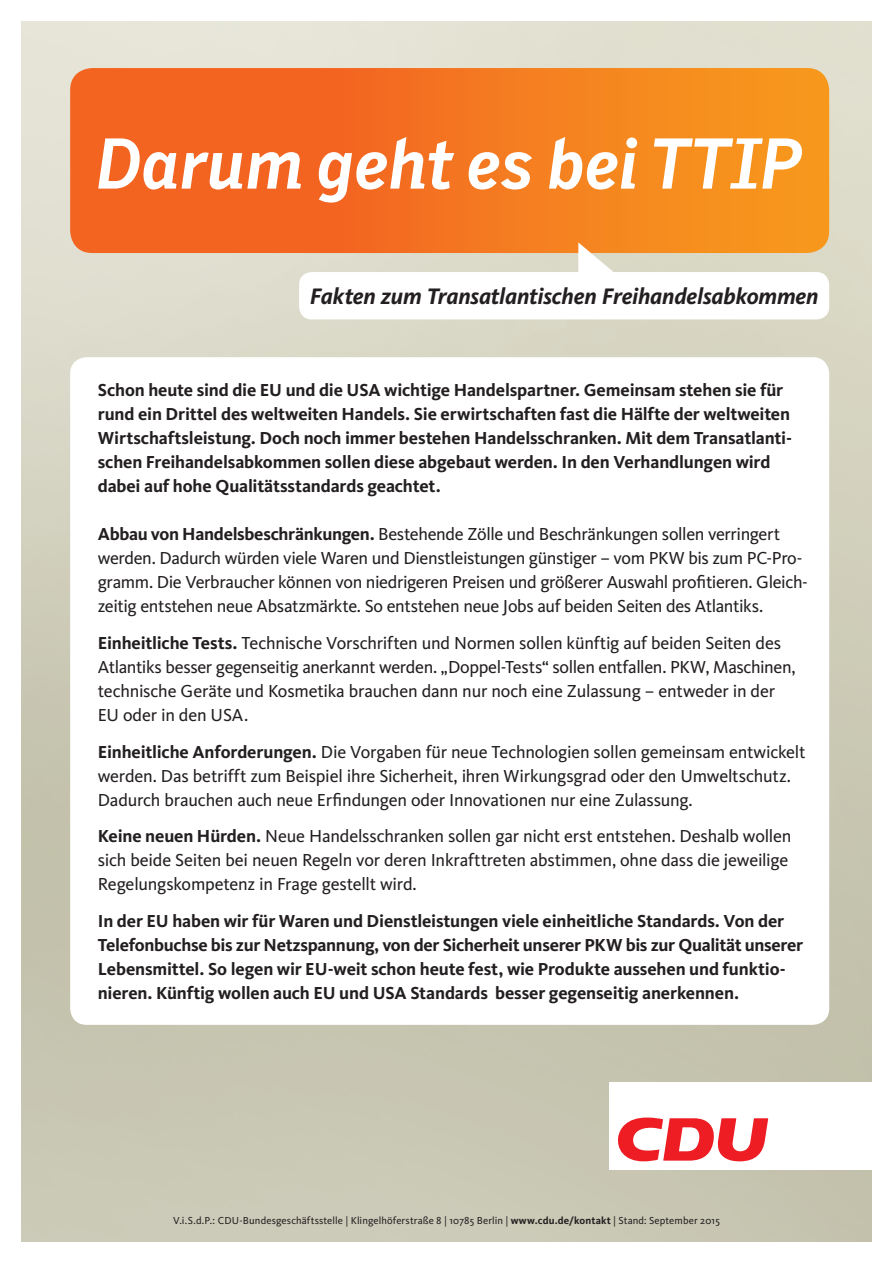
<style>
.page{position:relative;width:893px;height:1263px;background:#fff}
.page>*{position:absolute;margin:0;border:0;box-sizing:border-box;transform-origin:0 0}
.t1{font:italic 700 72px "CDU Skopex";letter-spacing:-.015em;color:#fff}
.t2{font:italic 700 23.25px "CDU Kievit";letter-spacing:-.01em;color:#231f20}
.t3{font:18px/24px "CDU Kievit";letter-spacing:-.015em;color:#231f20}
.t4{font:700 18px/24px "CDU Kievit";letter-spacing:-.01em;color:#231f20}
.t5{font:10.5px "CDU Kievit";letter-spacing:.01em;color:#231f20}
.s1{font-weight:700}
</style>
<div class="page">
<svg style="left:70px;top:68px;width:759px;height:185px;background:#f47720"></svg>
<svg style="left:578px;top:242px;width:41px;height:30px"></svg>
<svg style="left:618px;top:1117px;width:150px;height:44px"></svg>
<h1 class="t1" style="left:96px;top:121px;width:707px">Darum geht es bei TTIP</h1>
<p class="t2" style="left:310px;top:283px;width:510px">Fakten zum Transatlantischen Freihandelsabkommen</p>
<p class="t4" style="left:98px;top:378px;width:696px">Schon heute sind die EU und die USA wichtige Handelspartner. Gemeinsam stehen sie für rund ein Drittel des weltweiten Handels. Sie erwirtschaften fast die Hälfte der weltweiten Wirtschaftsleistung. Doch noch immer bestehen Handelsschranken. Mit dem Transatlanti&shy;schen Freihandelsabkommen sollen diese abgebaut werden. In den Verhandlungen wird dabei auf hohe Qualitätsstandards geachtet.</p>
<p class="t3" style="left:98px;top:522px;width:712px"><span class="s1">Abbau von Handelsbeschränkungen.</span> Bestehende Zölle und Beschränkungen sollen verringert werden. Dadurch würden viele Waren und Dienstleistungen günstiger – vom PKW bis zum PC-Pro&shy;gramm. Die Verbraucher können von niedrigeren Preisen und größerer Auswahl profitieren. Gleich&shy;zeitig entstehen neue Absatzmärkte. So entstehen neue Jobs auf beiden Seiten des Atlantiks.</p>
<p class="t3" style="left:98px;top:631px;width:699px"><span class="s1">Einheitliche Tests.</span> Technische Vorschriften und Normen sollen künftig auf beiden Seiten des Atlantiks besser gegenseitig anerkannt werden. „Doppel-Tests“ sollen entfallen. PKW, Maschinen, technische Geräte und Kosmetika brauchen dann nur noch eine Zulassung – entweder in der EU oder in den USA.</p>
<p class="t3" style="left:98px;top:740px;width:709px"><span class="s1">Einheitliche Anforderungen.</span> Die Vorgaben für neue Technologien sollen gemeinsam entwickelt werden. Das betrifft zum Beispiel ihre Sicherheit, ihren Wirkungsgrad oder den Umweltschutz.<br>Dadurch brauchen auch neue Erfindungen oder Innovationen nur eine Zulassung.</p>
<p class="t3" style="left:98px;top:825px;width:695px"><span class="s1">Keine neuen Hürden.</span> Neue Handelsschranken sollen gar nicht erst entstehen. Deshalb wollen sich beide Seiten bei neuen Regeln vor deren Inkrafttreten abstimmen, ohne dass die jeweilige<br>Regelungskompetenz in Frage gestellt wird.</p>
<p class="t4" style="left:98px;top:909px;width:707px">In der EU haben wir für Waren und Dienstleistungen viele einheitliche Standards. Von der Telefonbuchse bis zur Netzspannung, von der Sicherheit unserer PKW bis zur Qualität unserer Lebensmittel. So legen wir EU-weit schon heute fest, wie Produkte aussehen und funktio&shy;nieren. Künftig wollen auch EU und USA Standards besser gegenseitig anerkennen.</p>
<p class="t5" style="left:173px;top:1215px;width:548px">V.i.S.d.P.: CDU-Bundesgeschäftsstelle | Klingelhöferstraße 8 | 10785 Berlin | <span class="s1">www.cdu.de/kontakt</span> | Stand: September 2015</p>
</div>
